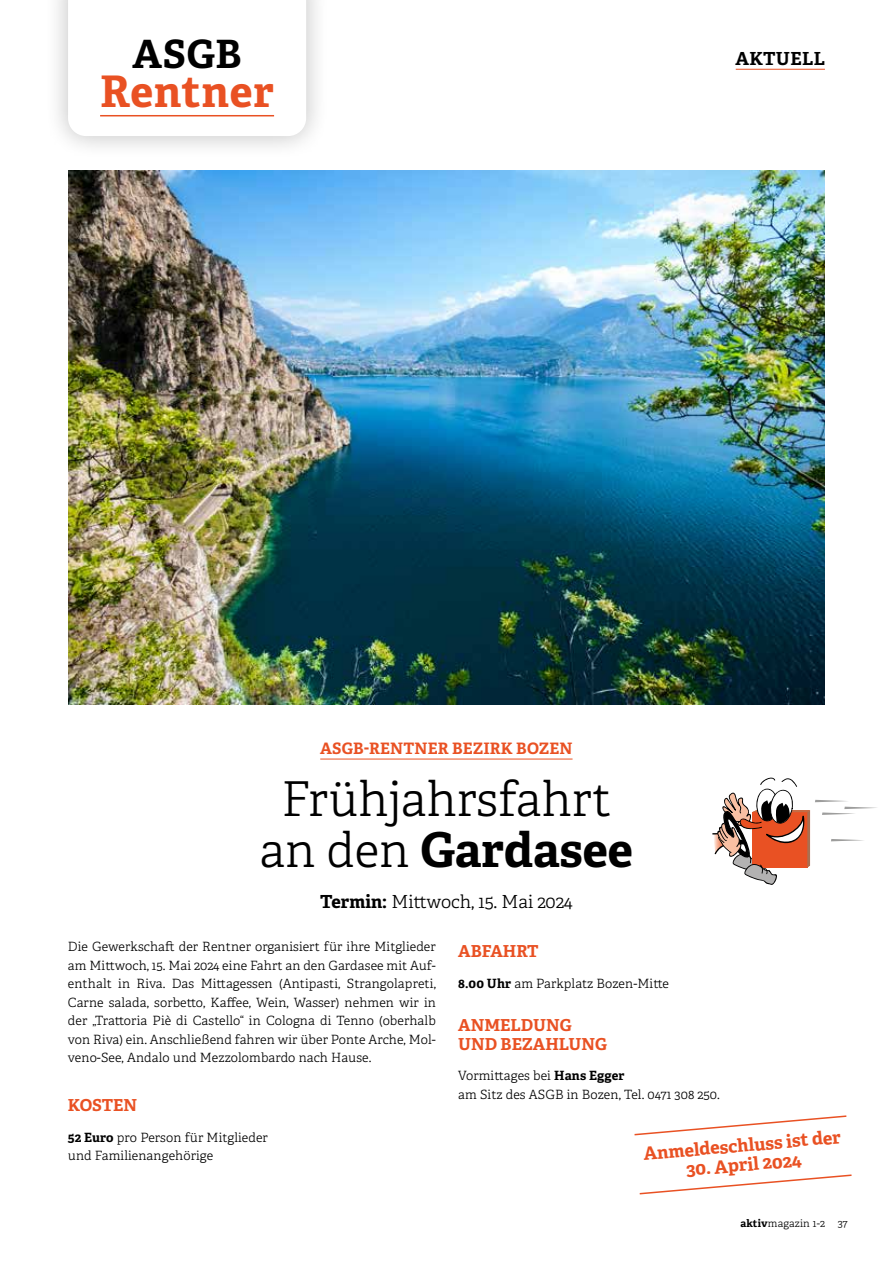
<style>
.page{position:relative;width:893px;height:1263px;background:#fff}
.page>*{position:absolute;margin:0;border:0;box-sizing:border-box;transform-origin:0 0}
.t1{font:300 48px/51px "Adelle";color:#000;text-align:center}
.t2{font:700 43.5px "Adelle";letter-spacing:.02em;color:#e95123}
.t3{font:700 39px "Adelle";color:#000}
.t4{font:700 18px "Adelle";color:#e95123}
.t5{font:300 18px "Adelle";color:#000}
.t6{font:700 18px "Adelle";letter-spacing:.02em;color:#000}
.t7{font:700 16.5px/18.5px "Adelle";color:#e95123}
.t8{font:700 15.75px "Adelle";letter-spacing:.01em;color:#e95123}
.t9{font:300 12.75px/18.5px "Adelle";letter-spacing:.01em;color:#000}
.t10{font:300 10.5px "Adelle";letter-spacing:.02em;color:#000}
.s1{font-weight:700}
</style>
<div class="page">
<hr style="left:320px;top:759px;width:253px;height:1px;background:#e95123">
<img style="left:68px;top:170px;width:757px;height:535px">
<svg style="left:634px;top:1115px;width:213px;height:21px"></svg>
<svg style="left:639px;top:1174px;width:213px;height:21px"></svg>
<svg style="left:712px;top:777px;width:165px;height:108px"></svg>
<hr style="left:736px;top:69px;width:89px;height:1px;background:#e95123">
<div style="left:44px;top:0;width:286px;height:160px;background:#000;opacity:.25"></div>
<svg style="left:68px;top:0;width:238px;height:136px"></svg>
<hr style="left:100px;top:115px;width:174px;height:1px;background:#e95123">
<h3 class="t3" style="left:132px;top:29px;width:111px">ASGB</h3>
<h2 class="t2" style="left:100px;top:64px;width:175px">Rentner</h2>
<h3 class="t6" style="left:735px;top:47px;width:91px">AKTUELL</h3>
<p class="t8" style="left:320px;top:739px;width:254px">ASGB-RENTNER BEZIRK BOZEN</p>
<h1 class="t1" style="left:260px;top:774px;width:375px">Frühjahrsfahrt an den <span class="s1">Gardasee</span></h1>
<h3 class="t5" style="left:320px;top:891px;width:254px"><span class="s1">Termin:</span> Mittwoch, 15. Mai 2024</h3>
<p class="t9" style="left:68px;top:938px;width:369px;text-align:justify">Die Gewerkschaft der Rentner organisiert für ihre Mitglieder am Mittwoch, 15. Mai 2024 eine Fahrt an den Gardasee mit Auf&shy;enthalt in Riva. Das Mittagessen (Antipasti, Strangolapreti, Carne salada, sorbetto, Kaffee, Wein, Wasser) nehmen wir in der „Trattoria Piè di Castello“ in Cologna di Tenno (oberhalb von Riva) ein. Anschließend fahren wir über Ponte Arche, Mol&shy;veno-See, Andalo und Mezzolombardo nach Hause.</p>
<p class="t7" style="left:68px;top:1096px;width:71px">KOSTEN</p>
<p class="t9" style="left:68px;top:1128px;width:201px"><span class="s1">52 Euro</span> pro Person für Mitglieder und Familienangehörige</p>
<p class="t7" style="left:458px;top:942px;width:82px">ABFAHRT</p>
<p class="t9" style="left:458px;top:975px;width:212px"><span class="s1">8.00 Uhr</span> am Parkplatz Bozen-Mitte</p>
<p class="t7" style="left:458px;top:1016px;width:150px">ANMELDUNG<br>UND BEZAHLUNG</p>
<p class="t9" style="left:458px;top:1067px;width:263px">Vormittages bei <span class="s1">Hans Egger<br></span>am Sitz des ASGB in Bozen, Tel. 0471 308 250.</p>
<h3 class="t4" style="left:643px;top:1142px;width:199px;rotate:-5deg">Anmeldeschluss ist der</h3>
<h3 class="t4" style="left:685px;top:1158px;width:117px;rotate:-5deg">30. April 2024</h3>
<p class="t10" style="left:740px;top:1217px;width:109px"><span class="s1">aktiv</span>magazin 1-2 37</p>
</div>
